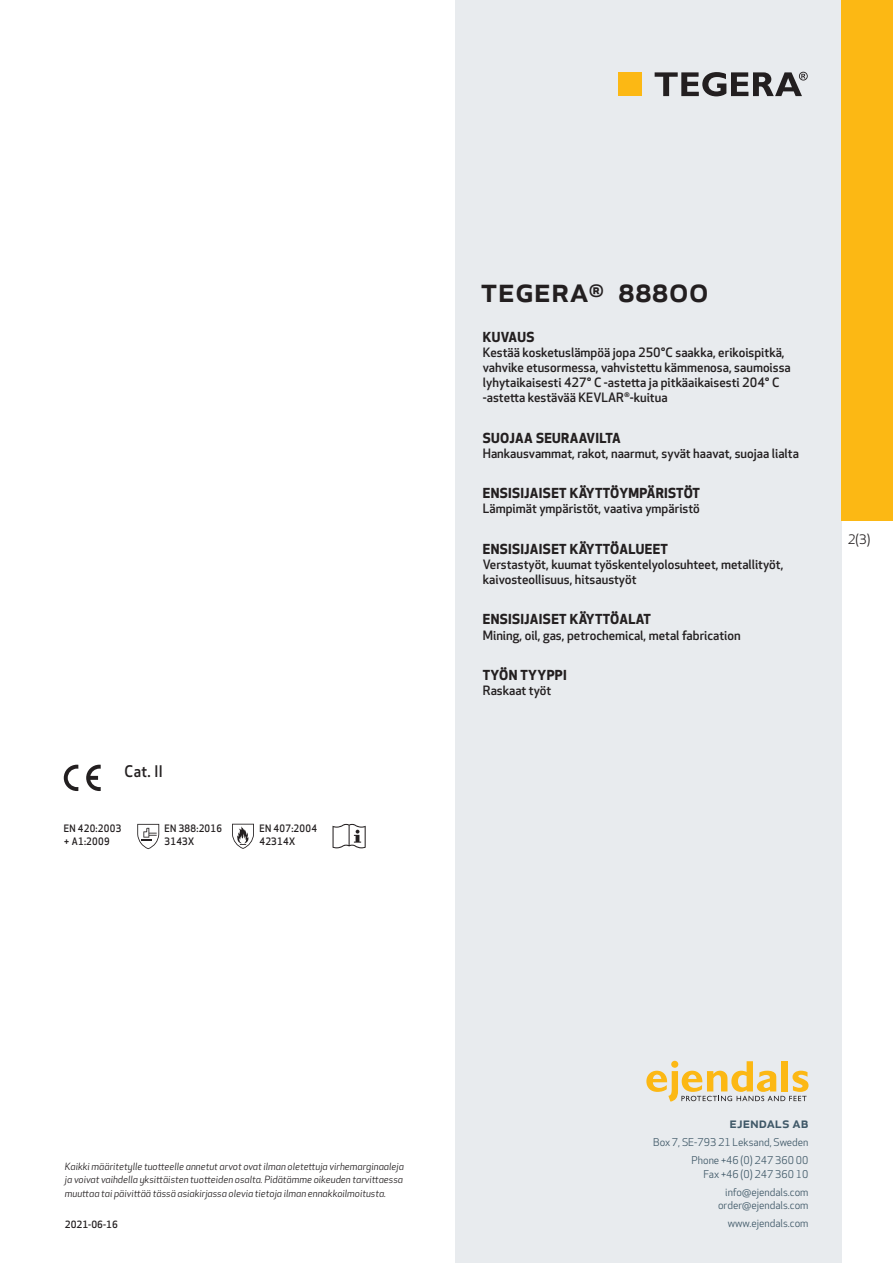
<style>
.page{position:relative;width:893px;height:1263px;background:#fff}
.page>*{position:absolute;margin:0;border:0;box-sizing:border-box;transform-origin:0 0}
.prodname{font:500 34.5px "Apex New";color:#231f20}
.t1{font:500 15.6px "Apex New";color:#231f20;scale:.95 1}
.t2{font:500 15px "Apex New";color:#405968}
.Funktion_body{font:700 13.5px "Apex New";letter-spacing:.025em;color:#231f20}
.t3{font:12.75px "Apex New";color:#231f20}
.Funktion_body-2{font:500 12.6px/15px "Apex New";color:#231f20}
.t4{font:10.5px/18px "Apex New";color:#405968;text-align:right}
.PictogramText{font:500 10.05px/13.5px "Apex New";letter-spacing:.025em;color:#231f20;scale:.95 1}
.t5{font:italic 9.75px/13.5px "Apex New";color:#231f20;text-align:justify}
.t6{font:500 9.75px "Apex New";color:#231f20}
</style>
<div class="page">
<div style="left:455px;top:0;width:387px;height:1263px;background:#e8ebee"></div>
<svg style="left:646px;top:1061px;width:162px;height:40px"></svg>
<div style="left:842px;top:0;width:51px;height:520px;background:#fcb814"></div>
<div style="left:618px;top:72px;width:24px;height:24px;background:#fcb814"></div>
<svg style="left:655px;top:72px;width:153px;height:24px"></svg>
<svg style="left:86px;top:765px;width:15px;height:26px"></svg>
<svg style="left:64px;top:765px;width:14px;height:26px"></svg>
<svg style="left:137px;top:824px;width:22px;height:25px"></svg>
<svg style="left:232px;top:824px;width:22px;height:25px"></svg>
<svg style="left:333px;top:824px;width:33px;height:24px"></svg>
<p class="t1" style="left:125px;top:761px;width:42px">Cat. II</p>
<p class="PictogramText" style="left:64px;top:821px;width:62px">EN 420:2003 + A1:2009</p>
<p class="PictogramText" style="left:165px;top:821px;width:62px">EN 388:2016</p>
<p class="PictogramText" style="left:165px;top:834px;width:33px">3143X</p>
<p class="PictogramText" style="left:259px;top:821px;width:62px">EN 407:2004</p>
<p class="PictogramText" style="left:259px;top:834px;width:39px">42314X</p>
<p class="prodname" style="left:480px;top:266px;width:230px">TEGERA<sup>®</sup> 88800</p>
<p class="Funktion_body" style="left:483px;top:327px;width:53px">KUVAUS</p>
<p class="Funktion_body-2" style="left:483px;top:345px;width:309px">Kestää kosketuslämpöä jopa 250°C saakka, erikoispitkä, vahvike etusormessa, vahvistettu kämmenosa, saumoissa lyhytaikaisesti 427° C -astetta ja pitkäaikaisesti 204° C -astetta kestävää KEVLAR<sup>®</sup>-kuitua</p>
<p class="Funktion_body" style="left:483px;top:428px;width:140px">SUOJAA SEURAAVILTA</p>
<p class="Funktion_body-2" style="left:483px;top:445px;width:318px">Hankausvammat, rakot, naarmut, syvät haavat, suojaa lialta</p>
<p class="Funktion_body" style="left:483px;top:483px;width:219px">ENSISIJAISET KÄYTTÖYMPÄRISTÖT</p>
<p class="Funktion_body-2" style="left:483px;top:501px;width:218px">Lämpimät ympäristöt, vaativa ympäristö</p>
<p class="Funktion_body" style="left:483px;top:539px;width:187px">ENSISIJAISET KÄYTTÖALUEET</p>
<p class="Funktion_body-2" style="left:483px;top:556px;width:302px">Verstastyöt, kuumat työskentelyolosuhteet, metallityöt, kaivosteollisuus, hitsaustyöt</p>
<p class="Funktion_body" style="left:483px;top:610px;width:170px">ENSISIJAISET KÄYTTÖALAT</p>
<p class="Funktion_body-2" style="left:483px;top:627px;width:259px">Mining, oil, gas, petrochemical, metal fabrication</p>
<p class="Funktion_body" style="left:483px;top:665px;width:85px">TYÖN TYYPPI</p>
<p class="Funktion_body-2" style="left:483px;top:683px;width:70px">Raskaat työt</p>
<p class="t3" style="left:848px;top:531px;width:24px">2(3)</p>
<p class="t5" style="left:65px;top:1159px;width:340px">Kaikki määritetylle tuotteelle annetut arvot ovat ilman oletettuja virhemarginaaleja ja voivat vaihdella yksittäisten tuotteiden osalta. Pidätämme oikeuden tarvittaessa muuttaa tai päivittää tässä asiakirjassa olevia tietoja ilman ennakkoilmoitusta.</p>
<p class="t6" style="left:65px;top:1218px;width:54px">2021-06-16</p>
<p class="t2" style="left:729px;top:1113px;width:80px">ejendals ab</p>
<p class="t4" style="left:653px;top:1133px;width:157px">Box 7, SE-793 21 Leksand, Sweden<br>Phone +46 (0) 247 360 00</p>
<p class="t4" style="left:703px;top:1165px;width:107px">Fax +46 (0) 247 360 10 info@ejendals.com</p>
<p class="t4" style="left:718px;top:1196px;width:92px">order@ejendals.com</p>
<p class="t4" style="left:728px;top:1215px;width:82px">www.ejendals.com</p>
</div>
